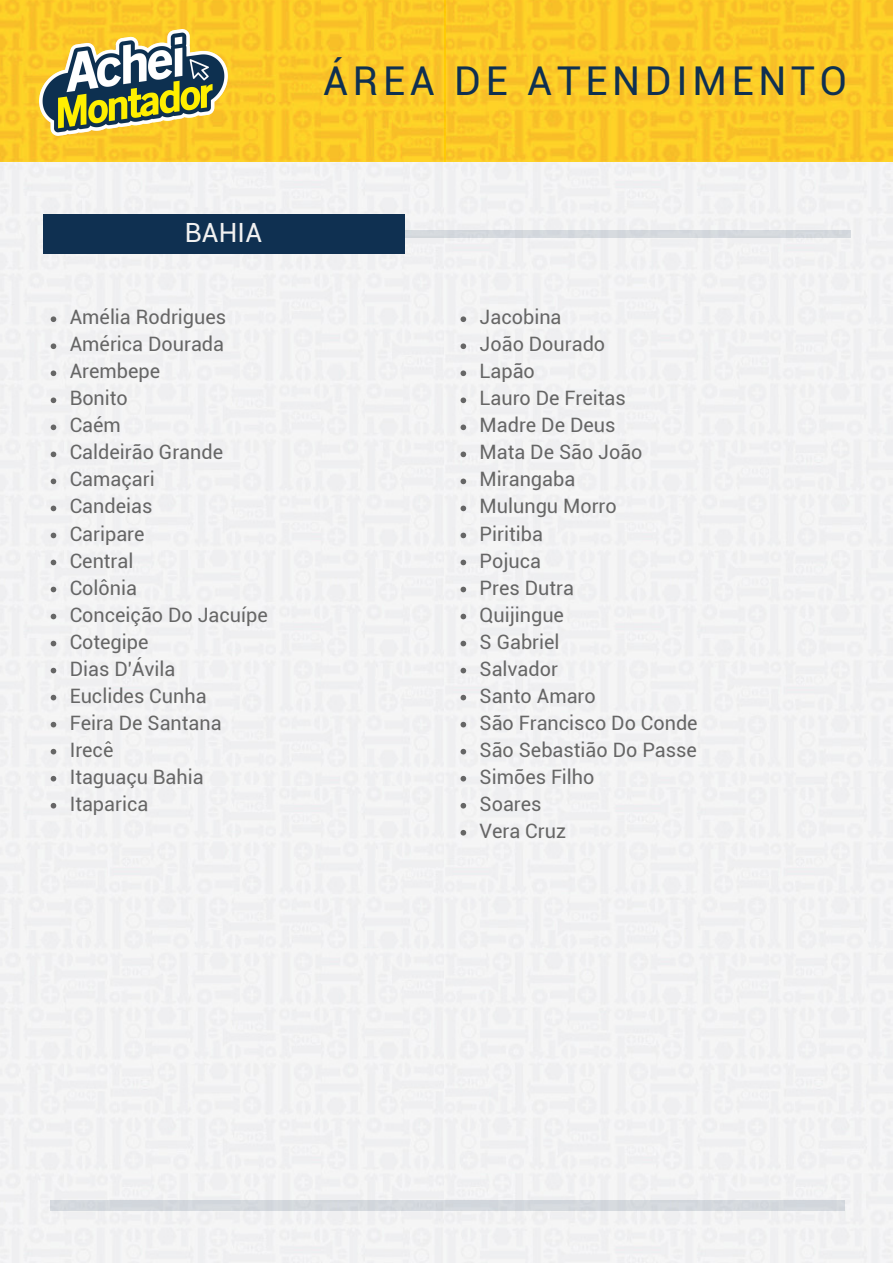
<style>
.page{position:relative;width:893px;height:1263px;background:#fff}
.page>*{position:absolute;margin:0;border:0;box-sizing:border-box;transform-origin:0 0}
.t1{font:39.75px "Roboto";letter-spacing:.12em;color:#0f3051}
.t2{font:26.55px "Roboto";letter-spacing:.01em;color:#f1f1f1}
.t3{font:19.8px/27px "Roboto";color:#666}
</style>
<div class="page">
<img style="left:0;top:0;width:893px;height:1263px">
<div style="left:43px;top:214px;width:361px;height:39px;background:#0f3051"></div>
<div style="left:404px;top:230px;width:447px;height:8px;background:#d5d9de"></div>
<div style="left:50px;top:1200px;width:794px;height:10px;background:#d4d8de"></div>
<img style="left:39px;top:29px;width:188px;height:106px">
<svg style="left:51px;top:316px;width:5px;height:6px"></svg>
<svg style="left:51px;top:343px;width:5px;height:6px"></svg>
<svg style="left:51px;top:370px;width:5px;height:6px"></svg>
<svg style="left:51px;top:397px;width:5px;height:6px"></svg>
<svg style="left:51px;top:424px;width:5px;height:6px"></svg>
<svg style="left:51px;top:452px;width:5px;height:5px"></svg>
<svg style="left:51px;top:479px;width:5px;height:5px"></svg>
<svg style="left:51px;top:506px;width:5px;height:5px"></svg>
<svg style="left:51px;top:533px;width:5px;height:5px"></svg>
<svg style="left:51px;top:560px;width:5px;height:5px"></svg>
<svg style="left:51px;top:587px;width:5px;height:5px"></svg>
<svg style="left:51px;top:614px;width:5px;height:5px"></svg>
<svg style="left:51px;top:641px;width:5px;height:5px"></svg>
<svg style="left:51px;top:668px;width:5px;height:5px"></svg>
<svg style="left:51px;top:695px;width:5px;height:5px"></svg>
<svg style="left:51px;top:722px;width:5px;height:5px"></svg>
<svg style="left:51px;top:749px;width:5px;height:5px"></svg>
<svg style="left:51px;top:776px;width:5px;height:5px"></svg>
<svg style="left:51px;top:803px;width:5px;height:5px"></svg>
<svg style="left:461px;top:316px;width:5px;height:6px"></svg>
<svg style="left:461px;top:343px;width:5px;height:6px"></svg>
<svg style="left:461px;top:370px;width:5px;height:6px"></svg>
<svg style="left:461px;top:397px;width:5px;height:6px"></svg>
<svg style="left:461px;top:424px;width:5px;height:6px"></svg>
<svg style="left:461px;top:452px;width:5px;height:5px"></svg>
<svg style="left:461px;top:479px;width:5px;height:5px"></svg>
<svg style="left:461px;top:506px;width:5px;height:5px"></svg>
<svg style="left:461px;top:533px;width:5px;height:5px"></svg>
<svg style="left:461px;top:560px;width:5px;height:5px"></svg>
<svg style="left:461px;top:587px;width:5px;height:5px"></svg>
<svg style="left:461px;top:614px;width:5px;height:5px"></svg>
<svg style="left:461px;top:641px;width:5px;height:5px"></svg>
<svg style="left:461px;top:668px;width:5px;height:5px"></svg>
<svg style="left:461px;top:695px;width:5px;height:5px"></svg>
<svg style="left:461px;top:722px;width:5px;height:5px"></svg>
<svg style="left:461px;top:749px;width:5px;height:5px"></svg>
<svg style="left:461px;top:776px;width:5px;height:5px"></svg>
<svg style="left:461px;top:803px;width:5px;height:5px"></svg>
<svg style="left:461px;top:830px;width:5px;height:5px"></svg>
<h2 class="t2" style="left:185px;top:217px;width:79px">BAHIA</h2>
<h1 class="t1" style="left:323px;top:59px;width:525px">ÁREA DE ATENDIMENTO</h1>
<p class="t3" style="left:70px;top:304px;width:200px">Amélia Rodrigues<br>América Dourada<br>Arembepe<br>Bonito<br>Caém<br>Caldeirão Grande<br>Camaçari<br>Candeias<br>Caripare<br>Central<br>Colônia<br>Conceição Do Jacuípe<br>Cotegipe<br>Dias D'Ávila<br>Euclides Cunha<br>Feira De Santana<br>Irecê<br>Itaguaçu Bahia<br>Itaparica</p>
<p class="t3" style="left:480px;top:304px;width:220px">Jacobina<br>João Dourado<br>Lapão<br>Lauro De Freitas<br>Madre De Deus<br>Mata De São João<br>Mirangaba<br>Mulungu Morro<br>Piritiba<br>Pojuca<br>Pres Dutra<br>Quijingue<br>S Gabriel<br>Salvador<br>Santo Amaro<br>São Francisco Do Conde<br>São Sebastião Do Passe<br>Simões Filho<br>Soares<br>Vera Cruz</p>
</div>
